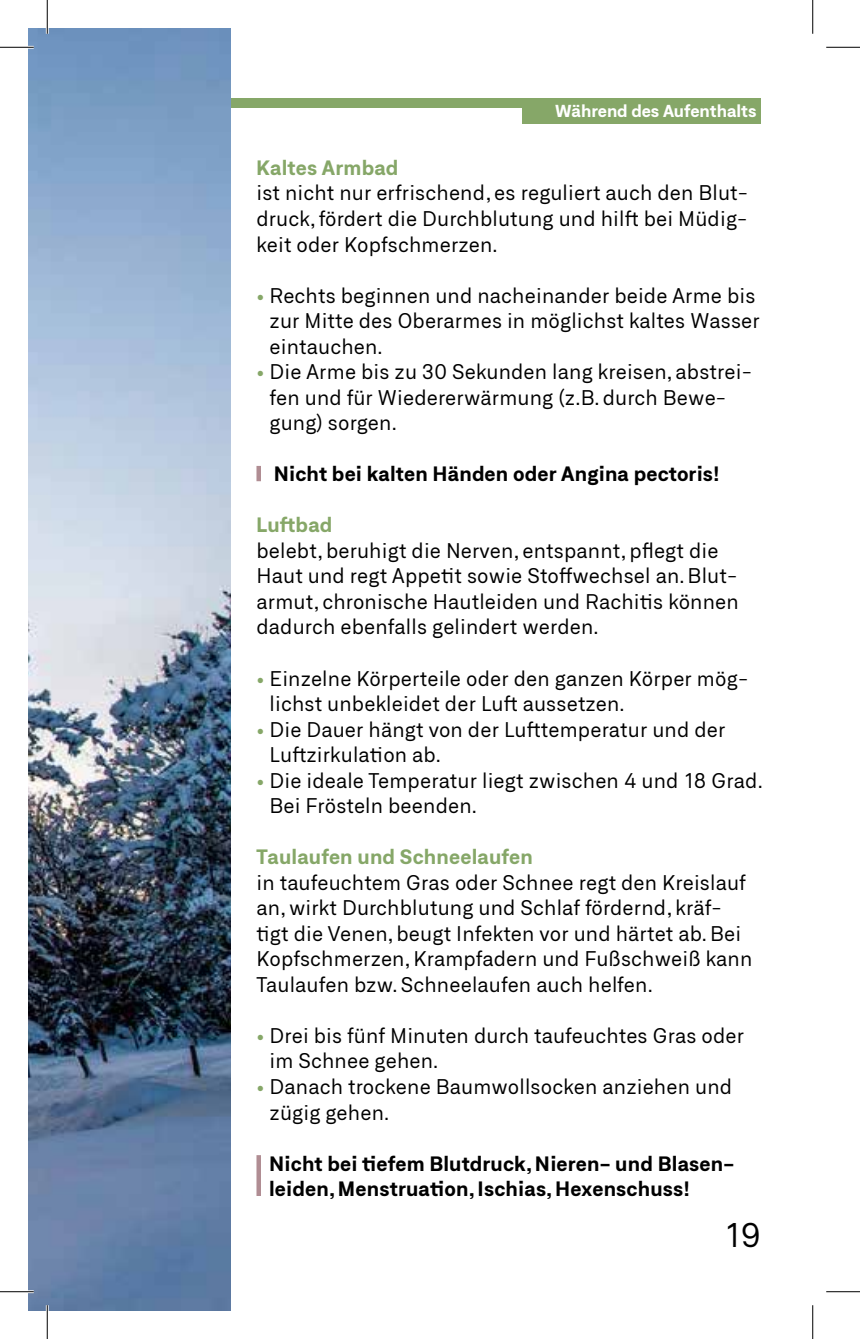
<style>
.page{position:relative;width:860px;height:1339px;background:#fff}
.page>*{position:absolute;margin:0;border:0;box-sizing:border-box;transform-origin:0 0}
.t1{font:32.62px "Neufile Grotesk";color:#000}
.t2{font:20.25px/25.4px "Neufile Grotesk";letter-spacing:.01em;color:#000}
.t3{font:700 20.25px/25.4px "Neufile Grotesk";letter-spacing:.01em;color:#000}
.t4{font:700 20.25px "Neufile Grotesk";letter-spacing:.01em;color:#86a768}
.t5{font:700 16.88px "Neufile Grotesk";color:#fff}
.s1{color:#86a768}
</style>
<div class="page">
<div style="left:28px;top:98px;width:494px;height:10px;background:#86a768"></div>
<div style="left:522px;top:98px;width:239px;height:26px;background:#86a768"></div>
<img style="left:28px;top:28px;width:203px;height:1282px">
<div style="left:256px;top:466px;width:5px;height:15px;background:#b08d93"></div>
<div style="left:256px;top:1154px;width:5px;height:41px;background:#b08d93"></div>
<hr style="left:0;top:46px;width:34px;height:3px;background:#fff">
<hr style="left:0;top:1290px;width:34px;height:2px;background:#fff">
<hr style="left:46px;top:0;width:3px;height:34px;background:#fff">
<hr style="left:46px;top:1304px;width:3px;height:34px;background:#fff">
<hr style="left:0;top:47px;width:34px;height:1px;background:#000">
<hr style="left:826px;top:47px;width:34px;height:1px;background:#000">
<hr style="left:0;top:1291px;width:34px;height:1px;background:#000">
<hr style="left:826px;top:1291px;width:34px;height:1px;background:#000">
<hr style="left:47px;top:0;width:1px;height:34px;background:#000">
<hr style="left:47px;top:1304px;width:1px;height:34px;background:#000">
<hr style="left:812px;top:0;width:1px;height:34px;background:#000">
<hr style="left:812px;top:1304px;width:1px;height:34px;background:#000">
<p class="t5" style="left:555px;top:99px;width:203px">Während des Aufenthalts</p>
<p class="t4" style="left:256px;top:154px;width:144px">Kaltes Armbad</p>
<p class="t2" style="left:256px;top:180px;width:493px;text-align:justify">ist nicht nur erfrischend, es reguliert auch den Blut&shy;druck, fördert die Durchblutung und hilft bei Müdig&shy;keit oder Kopfschmerzen.</p>
<p class="t2" style="left:270px;top:282px;width:492px;text-indent:-13px"><span class="s1">•</span> Rechts beginnen und nacheinander beide Arme bis zur Mitte des Oberarmes in möglichst kaltes Wasser eintauchen.</p>
<p class="t2" style="left:270px;top:358px;width:484px;text-indent:-13px"><span class="s1">•</span> Die Arme bis zu 30 Sekunden lang kreisen, abstrei&shy;fen und für Wiedererwärmung (z.B. durch Bewe&shy;gung) sorgen.</p>
<p class="t3" style="left:274px;top:461px;width:448px">Nicht bei kalten Händen oder Angina pectoris!</p>
<p class="t4" style="left:256px;top:511px;width:77px">Luftbad</p>
<p class="t2" style="left:256px;top:537px;width:484px">belebt, beruhigt die Nerven, entspannt, pflegt die Haut und regt Appetit sowie Stoffwechsel an. Blut&shy;armut, chronische Hautleiden und Rachitis können dadurch ebenfalls gelindert werden.</p>
<p class="t2" style="left:270px;top:665px;width:480px;text-indent:-13px"><span class="s1">•</span> Einzelne Körperteile oder den ganzen Körper mög&shy;lichst unbekleidet der Luft aussetzen.</p>
<p class="t2" style="left:270px;top:716px;width:457px;text-indent:-13px"><span class="s1">•</span> Die Dauer hängt von der Lufttemperatur und der<br>Luftzirkulation ab.</p>
<p class="t2" style="left:270px;top:767px;width:495px;text-indent:-13px"><span class="s1">•</span> Die ideale Temperatur liegt zwischen 4 und 18 Grad.<br>Bei Frösteln beenden.</p>
<p class="t4" style="left:256px;top:843px;width:278px">Taulaufen und Schneelaufen</p>
<p class="t2" style="left:256px;top:869px;width:497px">in taufeuchtem Gras oder Schnee regt den Kreislauf an, wirkt Durchblutung und Schlaf fördernd, kräf&shy;tigt die Venen, beugt Infekten vor und härtet ab. Bei Kopfschmerzen, Krampfadern und Fußschweiß kann Taulaufen bzw. Schneelaufen auch helfen.</p>
<p class="t2" style="left:270px;top:1022px;width:476px;text-indent:-13px"><span class="s1">•</span> Drei bis fünf Minuten durch taufeuchtes Gras oder im Schnee gehen.</p>
<p class="t2" style="left:270px;top:1073px;width:464px;text-indent:-13px"><span class="s1">•</span> Danach trockene Baumwollsocken anziehen und zügig gehen.</p>
<p class="t3" style="left:269px;top:1149px;width:465px">Nicht bei tiefem Blutdruck, Nieren- und Blasen&shy;leiden, Menstruation, Ischias, Hexenschuss!</p>
<h1 class="t1" style="left:724px;top:1214px;width:38px">19</h1>
</div>
